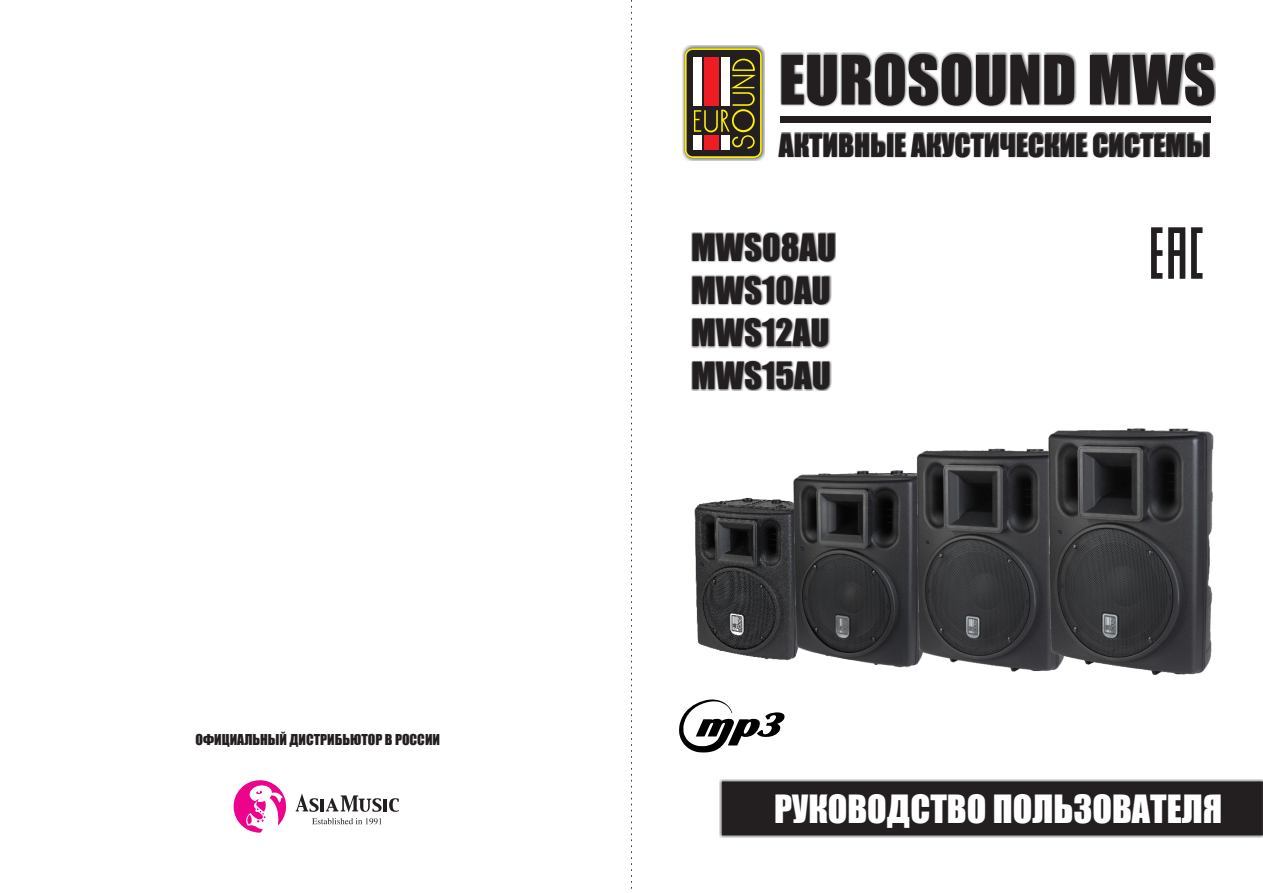
<style>
.page{position:relative;width:1263px;height:893px;background:#fff}
.page>*{position:absolute;margin:0;border:0;box-sizing:border-box;transform-origin:0 0}
.t1{font:62.55px "Impact";color:#231f20}
.t2{font:36px "Impact";color:#fff}
.t3{font:34.65px/42.3px "Impact";color:#231f20}
.t4{font:28.95px "Impact";color:#231f20}
.t5{font:13.95px "Impact";color:#231f20}
</style>
<div class="page">
<svg style="left:296px;top:793px;width:103px;height:19px"></svg>
<svg style="left:233px;top:780px;width:54px;height:53px"></svg>
<svg style="left:312px;top:818px;width:69px;height:6px"></svg>
<svg style="left:631px;top:0;width:1px;height:889px"></svg>
<div style="left:780px;top:116px;width:430px;height:7px;background:#231f20"></div>
<div style="left:720px;top:779px;width:543px;height:58px;background:#b9b9ba"></div>
<div style="left:721px;top:781px;width:542px;height:55px;background:#231f20"></div>
<svg style="left:1151px;top:227px;width:51px;height:52px"></svg>
<div style="left:780px;top:52px;width:436px;height:55px;background:#57585a;opacity:.98"></div>
<div style="left:778px;top:133px;width:432px;height:25px;background:#57585a;opacity:.98"></div>
<div style="left:682px;top:46px;width:82px;height:115px;background:#57585a;opacity:.98"></div>
<svg style="left:685px;top:48px;width:77px;height:110px;background:#795d3a"></svg>
<div style="left:691px;top:232px;width:145px;height:159px;background:#57585a;opacity:.98"></div>
<svg style="left:679px;top:699px;width:106px;height:53px"></svg>
<img style="left:694px;top:497px;width:95px;height:164px">
<img style="left:789px;top:470px;width:123px;height:198px">
<img style="left:912px;top:448px;width:131px;height:224px">
<img style="left:1043px;top:428px;width:171px;height:247px">
<p class="t5" style="left:196px;top:734px;width:246px">ОФИЦИАЛЬНЫЙ ДИСТРИБЬЮТОР В РОССИИ</p>
<h1 class="t1" style="left:779px;top:55px;width:438px">EUROSOUND MWS</h1>
<h3 class="t4" style="left:779px;top:134px;width:432px">АКТИВНЫЕ АКУСТИЧЕСКИЕ СИСТЕМЫ</h3>
<h3 class="t3" style="left:691px;top:229px;width:146px">MWS08AU<br>MWS10AU<br>MWS12AU<br>MWS15AU</h3>
<h2 class="t2" style="left:774px;top:795px;width:449px">РУКОВОДСТВО ПОЛЬЗОВАТЕЛЯ</h2>
</div>
